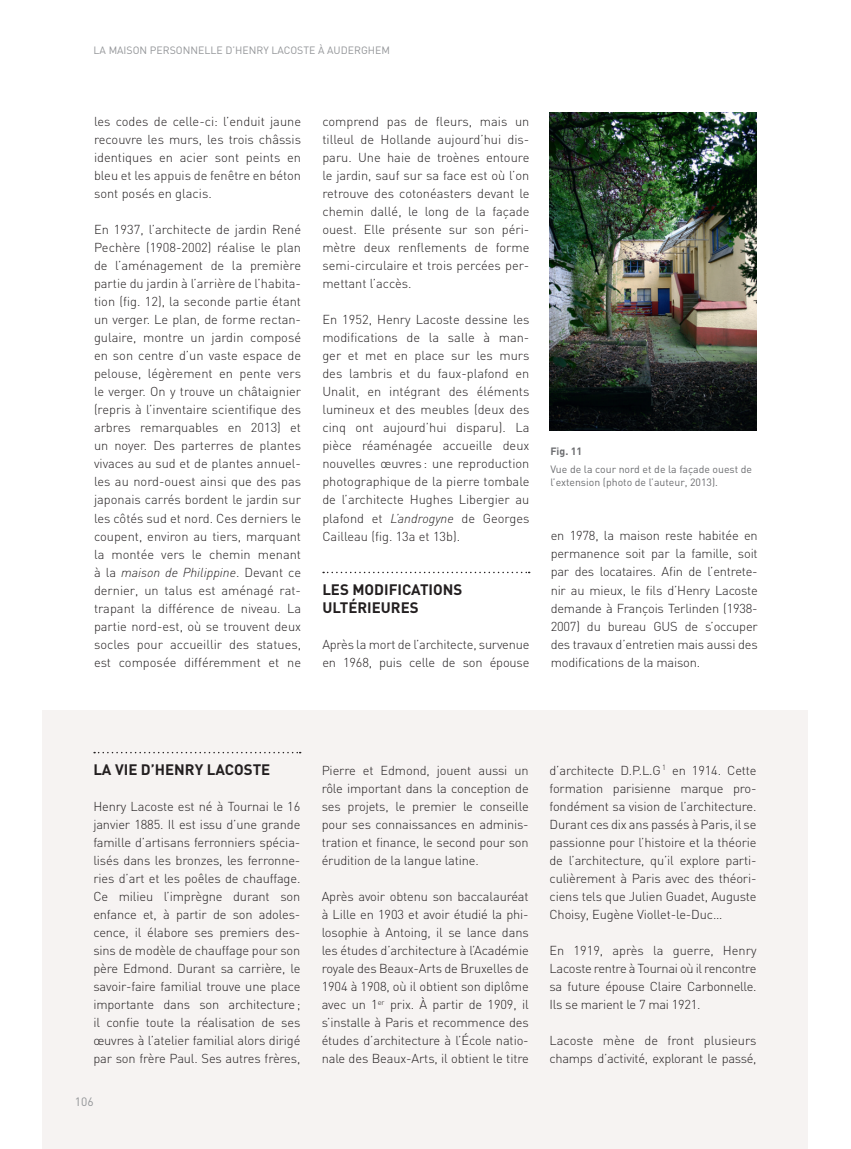
<style>
.page{position:relative;width:851px;height:1149px;background:#fff}
.page>*{position:absolute;margin:0;border:0;box-sizing:border-box;transform-origin:0 0}
.t1{font:700 15px/18px "DIN";color:#231f20}
.t2{font:300 12.9px/18px "DIN";letter-spacing:-.01em;color:#231f20;text-align:justify}
.t3{font:italic 300 12.9px "DINOT";color:#231f20}
.t4{font:12px "DIN";color:#939598}
.t5{font:10.5px/13.5px "DIN";color:#6c6d70}
.t6{font:10.5px "DIN";color:#939598}
.t7{font:700 10.5px "DIN";color:#6c6d70}
.s1{font-family:"DIN";font-style:normal}
.s2{font-family:"DINOT";font-style:italic}
</style>
<div class="page">
<svg style="left:323px;top:571px;width:206px;height:2px"></svg>
<div style="left:43px;top:710px;width:765px;height:438px;background:#f6f3f2"></div>
<svg style="left:94px;top:751px;width:206px;height:2px"></svg>
<img style="left:549px;top:113px;width:207px;height:318px">
<p class="t6" style="left:94px;top:44px;width:298px">La maison personnelle d’H enry Lacoste à Auderghem</p>
<p class="t2" style="left:94px;top:112px;width:208px">les codes de celle-ci: l’enduit jaune recouvre les murs, les trois châssis identiques en acier sont peints en bleu et les appuis de fenêtre en béton sont posés en glacis.</p>
<p class="t2" style="left:94px;top:220px;width:208px">En 1937, l’architecte de jardin René Pechère (1908-2002) réalise le plan de l’aménagement de la première partie du jardin à l’arrière de l’habita&shy;tion (fig. 12), la seconde partie étant un verger. Le plan, de forme rectan&shy;gulaire, montre un jardin composé en son centre d’un vaste espace de pelouse, légèrement en pente vers le verger. On y trouve un châtaignier (repris à l’inventaire scientifique des arbres remarquables en 2013) et un noyer. Des parterres de plantes vivaces au sud et de plantes annuel&shy;les au nord-ouest ainsi que des pas japonais carrés bordent le jardin sur les côtés sud et nord. Ces derniers le coupent, environ au tiers, marquant la montée vers le chemin menant</p>
<p class="t3" style="left:94px;top:564px;width:208px"><span class="s1">à la</span> maison de Philippine<span class="s1">. Devant ce</span></p>
<p class="t2" style="left:94px;top:580px;width:208px">dernier, un talus est aménagé rat&shy;trapant la différence de niveau. La partie nord-est, où se trouvent deux socles pour accueillir des statues, est composée différemment et ne</p>
<p class="t2" style="left:322px;top:112px;width:208px">comprend pas de fleurs, mais un tilleul de Hollande aujourd’hui dis&shy;paru. U ne haie de troènes entoure le jardin, sauf sur sa face est où l’on retrouve des cotonéasters devant le chemin dallé, le long de la façade ouest. Elle présente sur son péri&shy;mètre deux renflements de forme semi-circulaire et trois percées per&shy;mettant l’accès.</p>
<p class="t2" style="left:322px;top:310px;width:208px">En 1952, H enry Lacoste dessine les modifications de la salle à man&shy;ger et met en place sur les murs des lambris et du faux-plafond en U nalit, en intégrant des éléments lumineux et des meubles (deux des cinq ont aujourd’hui disparu). La pièce réaménagée accueille deux nouvelles œuvres : une reproduction photographique de la pierre tombale de l’architecte H ughes Libergier au plafond et <span class="s2">L’androgyne</span> de G eorges Cailleau (fig. 13a et 13b).</p>
<p class="t1" style="left:322px;top:579px;width:141px">LES MODIFICATIONS<br>ULTÉRIEURES</p>
<p class="t2" style="left:322px;top:634px;width:208px">Après la mort de l’architecte, survenue en 1968, puis celle de son épouse</p>
<p class="t7" style="left:550px;top:444px;width:33px">FIG. 11</p>
<p class="t5" style="left:550px;top:462px;width:203px">Vue de la cour nord et de la façade ouest de l’extension (photo de l’auteur, 2013).</p>
<p class="t2" style="left:550px;top:526px;width:208px">en 1978, la maison reste habitée en permanence soit par la famille, soit par des locataires. Afin de l’entrete&shy;nir au mieux, le fils d’Henry Lacoste demande à François Terlinden (1938- 2007) du bureau GUS</p>
<p class="t2" style="left:550px;top:616px;width:208px;text-indent:134px">de s’occuper des travaux d’entretien mais aussi des modifications de la maison.</p>
<p class="t1" style="left:93px;top:759px;width:178px">LA VIE D’HENRY LACOSTE</p>
<p class="t2" style="left:93px;top:796px;width:208px">H enry Lacoste est né à Tournai le 16 janvier 1885. I l est issu d’une grande famille d’artisans ferronniers spécia&shy;lisés dans les bronzes, les ferronne&shy;ries d’art et les poêles de chauffage.<br>Ce milieu l’imprègne durant son enfance et, à partir de son adoles&shy;cence, il élabore ses premiers des&shy;sins de modèle de chauffage pour son père Edmond. Durant sa carrière, le savoir-faire familial trouve une place importante dans son architecture; il confie toute la réalisation de ses œuvres à l’atelier familial alors dirigé par son frère Paul. Ses autres frères,</p>
<p class="t4" style="left:75px;top:1094px;width:20px">106</p>
<p class="t2" style="left:321px;top:760px;width:208px">Pierre et Edmond, jouent aussi un rôle important dans la conception de ses projets, le premier le conseille pour ses connaissances en adminis&shy;tration et finance, le second pour son érudition de la langue latine.</p>
<p class="t2" style="left:321px;top:886px;width:208px">Après avoir obtenu son baccalauréat à Lille en 1903 et avoir étudié la phi&shy;losophie à Antoing, il se lance dans les études d’architecture à l’Académie royale des B eaux-Arts de B ruxelles de 1904 à 1908, où il obtient son diplôme avec un 1<sup>er</sup> prix. À partir de 1909, il s’installe à Paris et recommence des études d’architecture à l’École natio&shy;nale des Beaux-Arts, il obtient le titre</p>
<p class="t2" style="left:549px;top:760px;width:208px">d’architecte D.P.L.G <sup>1</sup> en 1914. Cette formation parisienne marque pro&shy;fondément sa vision de l’architecture.<br>Durant ces dix ans passés à Paris, il se passionne pour l’histoire et la théorie de l’architecture, qu’il explore parti&shy;culièrement à Paris avec des théori&shy;ciens tels que Julien Guadet, Auguste Choisy, Eugène Viollet-le-Duc…</p>
<p class="t2" style="left:549px;top:940px;width:208px">En 1919, après la guerre, Henry Lacoste rentre à Tournai où il rencontre sa future épouse Claire Carbonnelle.<br>I ls se marient le 7 mai 1921.</p>
<p class="t2" style="left:549px;top:1030px;width:208px">Lacoste mène de front plusieurs champs d’activité, explorant le passé,</p>
</div>
